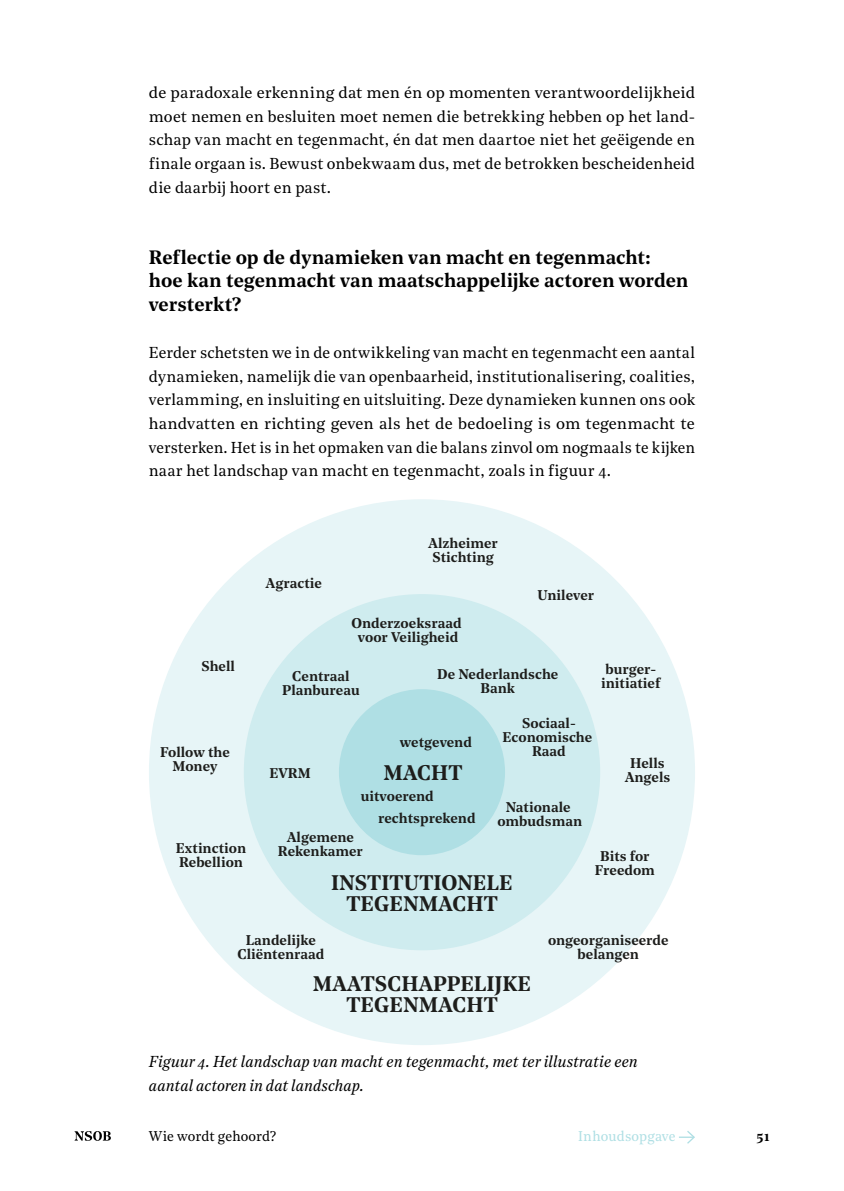
<style>
.page{position:relative;width:844px;height:1191px;background:#fff}
.page>*{position:absolute;margin:0;border:0;box-sizing:border-box;transform-origin:0 0}
.t1{font:600 21px/21px "Noe Text";color:#1d1d1b;text-align:center}
.Essay_-_Paragraafkop{font:600 19.25px/23.6px "Noe Text";letter-spacing:-.005em;color:#000}
.Essay_-_Brood_P{font:15.75px/23.6px "Noe Text";letter-spacing:.01em;color:#000;text-align:justify}
.Essay_-_Bijschrift_P{font:italic 15.75px/23.6px "Noe Text";letter-spacing:-.01em;color:#000}
.t2{font:600 14px/14px "Noe Text";color:#1d1d1b;text-align:center}
.t3{font:14px "Noe Text";letter-spacing:.005em;color:#000}
.t4{font:14px "Noe Text";letter-spacing:.015em;color:#afdfe4}
.t5{font:600 14px "Noe Text";color:#000}
</style>
<div class="page">
<div style="left:149px;top:499px;width:545px;height:546px;background:#e7f5f7;border-radius:50%"></div>
<div style="left:244px;top:594px;width:356px;height:356px;background:#cfecef;border-radius:50%"></div>
<div style="left:339px;top:689px;width:166px;height:166px;background:#afdfe4;border-radius:50%"></div>
<svg style="left:679px;top:1131px;width:16px;height:13px"></svg>
<svg style="left:74px;top:1131px;width:37px;height:9px"></svg>
<p class="Essay_-_Brood_P" style="left:149px;top:80px;width:547px">de paradoxale erkenning dat men én op momenten verantwoordelijkheid moet nemen en besluiten moet nemen die betrekking hebben op het land&shy;schap van macht en tegenmacht, én dat men daartoe niet het geëigende en finale orgaan is. Bewust onbekwaam dus, met de betrokken bescheidenheid die daarbij hoort en past.</p>
<h3 class="Essay_-_Paragraafkop" style="left:149px;top:244px;width:540px">Reflectie op de dynamieken van macht en tegenmacht: hoe kan tegenmacht van maatschappelijke actoren worden versterkt?</h3>
<p class="Essay_-_Brood_P" style="left:149px;top:340px;width:547px">Eerder schetsten we in de ontwikkeling van macht en tegenmacht een aantal dynamieken, namelijk die van openbaarheid, institutionalisering, coalities, verlamming, en insluiting en uitsluiting. Deze dynamieken kunnen ons ook handvatten en richting geven als het de bedoeling is om tegenmacht te versterken. Het is in het opmaken van die balans zinvol om nogmaals te kijken naar het landschap van macht en tegenmacht, zoals in figuur 4.</p>
<p class="t2" style="left:201px;top:658px;width:35px">Shell</p>
<p class="t2" style="left:160px;top:744px;width:71px">Follow the<br>Money</p>
<p class="t2" style="left:265px;top:575px;width:58px">Agractie</p>
<p class="t2" style="left:428px;top:535px;width:71px">Alzheimer<br>Stichting</p>
<p class="t2" style="left:537px;top:587px;width:58px">Unilever</p>
<p class="t2" style="left:351px;top:616px;width:112px">Onderzoeksraad voor Veiligheid</p>
<p class="t2" style="left:437px;top:666px;width:123px">De Nederlandsche<br>Bank</p>
<p class="t2" style="left:502px;top:715px;width:91px">Sociaal-<br>Economische<br>Raad</p>
<p class="t2" style="left:282px;top:668px;width:79px">Centraal<br>Planbureau</p>
<p class="t2" style="left:400px;top:734px;width:74px">wetgevend</p>
<p class="t2" style="left:378px;top:784px;width:99px;line-height:21.9px;text-align:left;text-indent:-17px">uitvoerend rechtsprekend</p>
<p class="t1" style="left:383px;top:760px;width:80px">MACHT</p>
<p class="t2" style="left:269px;top:765px;width:43px">EVRM</p>
<p class="t2" style="left:497px;top:799px;width:86px">Nationale ombudsman</p>
<p class="t2" style="left:601px;top:661px;width:61px;text-align:left">burger&shy;initiatief</p>
<p class="t2" style="left:624px;top:755px;width:47px">Hells<br>Angels</p>
<p class="t2" style="left:176px;top:840px;width:72px;text-align:left">Extinction<br>Rebellion</p>
<p class="t2" style="left:278px;top:829px;width:86px">Algemene<br>Rekenkamer</p>
<p class="t1" style="left:331px;top:871px;width:183px">INSTITUTIONELE<br>TEGENMACHT</p>
<p class="t2" style="left:237px;top:932px;width:89px">Landelijke<br>Cliëntenraad</p>
<p class="t1" style="left:313px;top:971px;width:220px">MAATSCHAPPELIJKE<br>TEGENMACHT</p>
<p class="t2" style="left:594px;top:848px;width:62px">Bits for<br>Freedom</p>
<p class="t2" style="left:548px;top:932px;width:122px">ongeorganiseerde belangen</p>
<p class="Essay_-_Bijschrift_P" style="left:149px;top:1048px;width:490px">Figuur 4. Het landschap van macht en tegenmacht, met ter illustratie een aantal actoren in dat landschap.</p>
<p class="t3" style="left:149px;top:1126px;width:128px">Wie wordt gehoord?</p>
<p class="t4" style="left:578px;top:1126px;width:99px">Inhoudsopgave</p>
<p class="t5" style="left:756px;top:1125px;width:14px">51</p>
</div>
